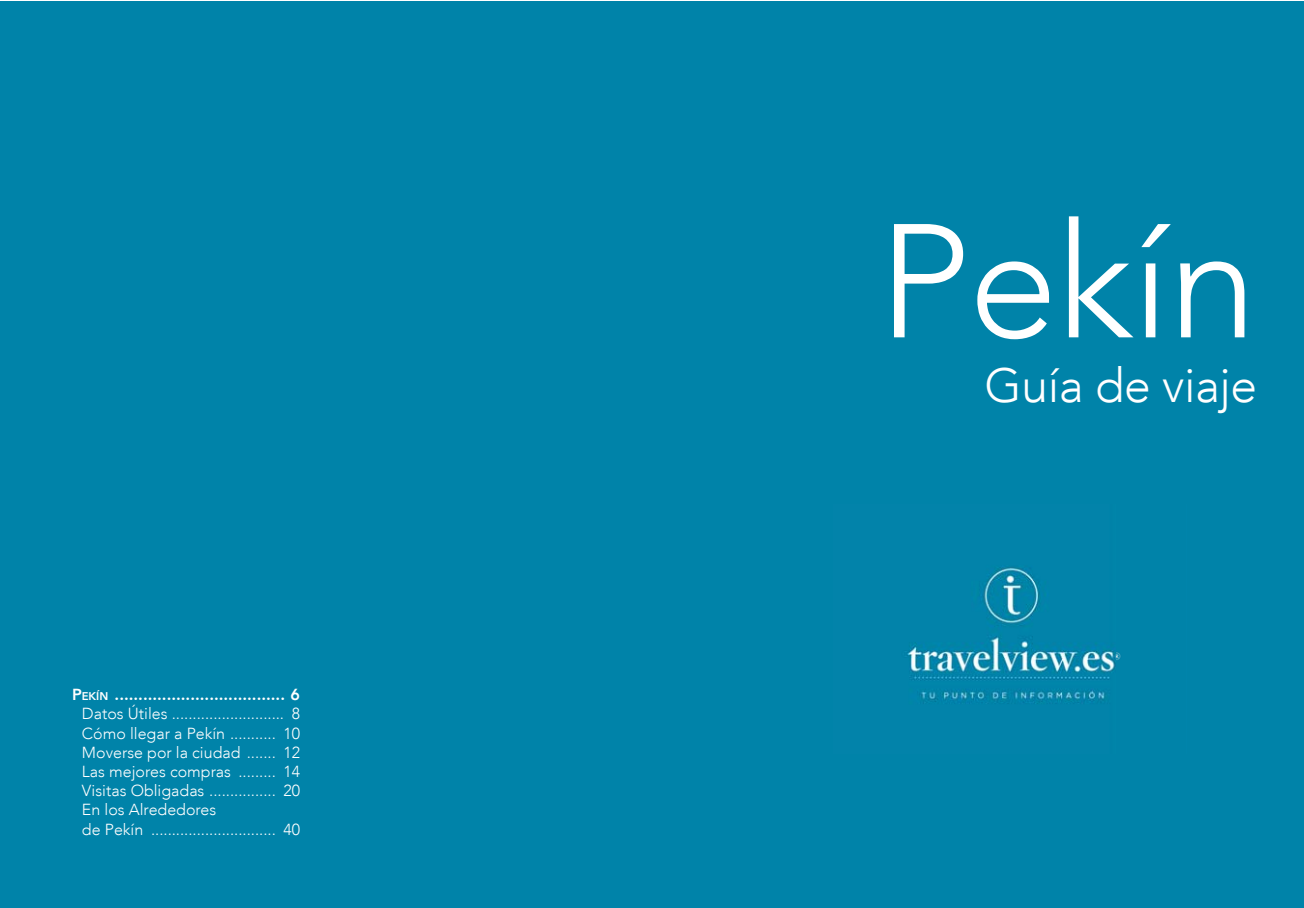
<style>
.page{position:relative;width:1304px;height:908px;background:#fff}
.page>*{position:absolute;margin:0;border:0;box-sizing:border-box;transform-origin:0 0}
.t1{font:300 160px "Avenir LT";letter-spacing:-.01em;color:#fff}
.t2{font:300 48px "Avenir LT";letter-spacing:-.01em;color:#fff}
.t3{font:300 16px/19.2px "Avenir LT";color:#fff}
.s1{font-weight:800}
.s2{font-weight:800;font-size:11.2px}
</style>
<div class="page">
<div style="left:0;top:1px;width:1304px;height:907px;background:#0083a9"></div>
<img style="left:907px;top:566px;width:214px;height:138px">
<p class="t3" style="left:82px;top:687px;width:220px;text-indent:-10px"><span class="s1">P</span><span class="s2">EKÍN</span> <span class="s1">.................................... 6<br></span>Datos Útiles ........................... 8<br>Cómo llegar a Pekín ........... 10<br>Moverse por la ciudad ....... 12<br>Las mejores compras ......... 14<br>Visitas Obligadas ................ 20<br>En los Alrededores<br>de Pekín .............................. 40</p>
<h1 class="t1" style="left:878px;top:224px;width:380px">Pekín</h1>
<h2 class="t2" style="left:985px;top:368px;width:274px">Guía de viaje</h2>
</div>
